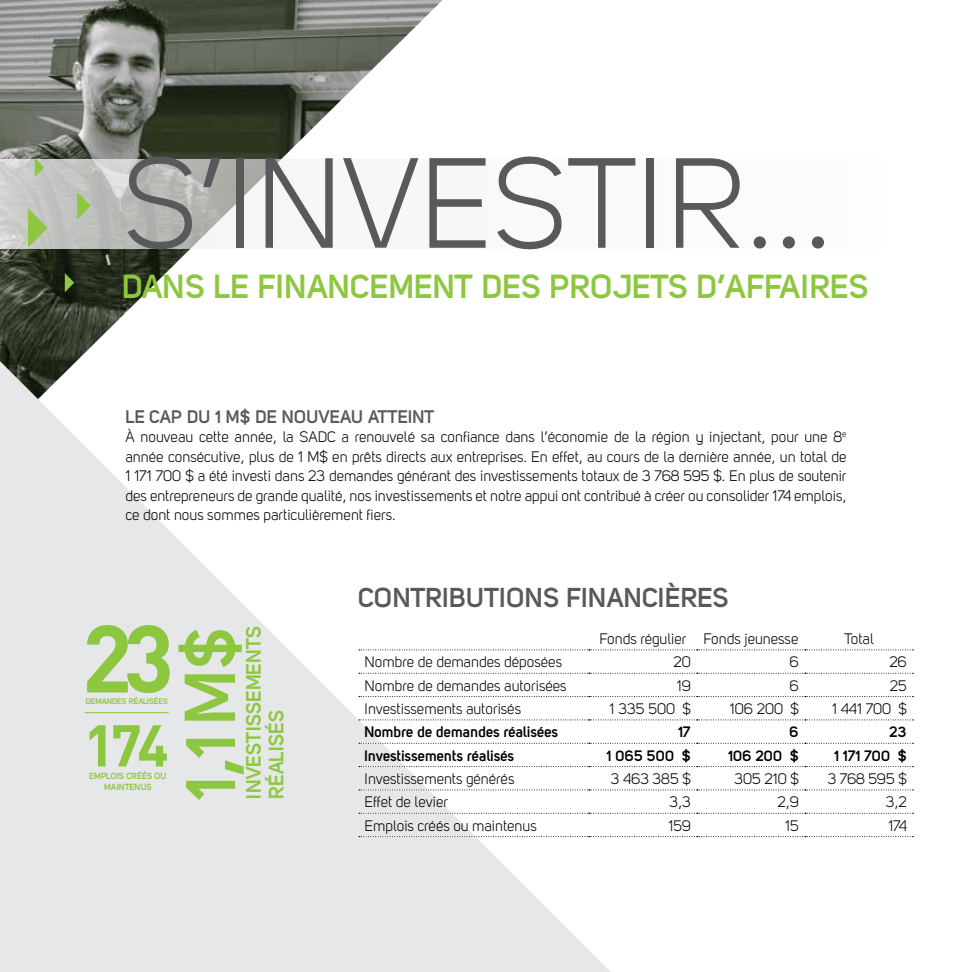
<style>
.page{position:relative;width:972px;height:972px;background:#fff}
.page>*{position:absolute;margin:0;border:0;box-sizing:border-box;transform-origin:0 0}
.t1{font:126.45px "Uni Sans Book";color:#58595b}
.t2{font:93.9px "DIN Bold";color:#8dc63f}
.t3{font:700 71.1px "Uni Sans Semi";color:#8dc63f}
.t4{font:57.9px "DIN Bold";color:#8dc63f}
.t5{font:700 33px "Uni Sans Semi";color:#8dc63f}
.t6{font:700 27px "Uni Sans Semi";color:#58595b}
.t7{font:700 20.55px/22.5px "Uni Sans Semi";color:#8dc63f}
.t8{font:700 18px "Uni Sans Semi";color:#58595b}
.t9{font:15px/19.5px "Uni Sans Book";color:#000;text-align:justify}
.t10{font:700 15px "Uni Sans Semi";color:#000}
.t11{font:700 8.85px/10.5px "Uni Sans Semi";color:#8dc63f;text-align:center}
.t12{font:700 8.1px "Uni Sans Semi";color:#8dc63f}
</style>
<div class="page">
<img style="left:0;top:0;width:443px;height:361px">
<svg style="left:0;top:159px;width:443px;height:90px"></svg>
<svg style="left:0;top:361px;width:611px;height:611px;fill:#e6e7e8"></svg>
<hr style="left:85px;top:712px;width:84px;height:1px;background:#8dc63f">
<svg style="left:359px;top:650px;width:555px;height:1px"></svg>
<svg style="left:359px;top:673px;width:555px;height:1px"></svg>
<svg style="left:359px;top:696px;width:555px;height:1px"></svg>
<svg style="left:359px;top:720px;width:555px;height:1px"></svg>
<svg style="left:359px;top:743px;width:555px;height:1px"></svg>
<svg style="left:359px;top:766px;width:555px;height:1px"></svg>
<svg style="left:359px;top:790px;width:555px;height:1px"></svg>
<svg style="left:359px;top:813px;width:555px;height:1px"></svg>
<svg style="left:359px;top:836px;width:555px;height:1px"></svg>
<svg style="left:28px;top:208px;width:20px;height:39px"></svg>
<svg style="left:77px;top:192px;width:14px;height:27px"></svg>
<svg style="left:65px;top:273px;width:9px;height:19px"></svg>
<svg style="left:35px;top:158px;width:9px;height:19px"></svg>
<h1 class="t1" style="left:122px;top:131px;width:711px">S’INVESTIR...</h1>
<h3 class="t5" style="left:122px;top:266px;width:748px">DANS LE FINANCEMENT DES PROJETS D’AFFAIRES</h3>
<p class="t8" style="left:125px;top:406px;width:311px">LE CAP DU 1 M$ DE NOUVEAU ATTEINT</p>
<p class="t9" style="left:125px;top:427px;width:723px">À nouveau cette année, la SADC a renouvelé sa confiance dans l’économie de la région y injectant, pour une 8<sup>e </sup>année consécutive, plus de 1 M$ en prêts directs aux entreprises. En effet, au cours de la dernière année, un total de 1 171 700 $ a été investi dans 23 demandes générant des investissements totaux de 3 768 595 $. En plus de soutenir des entrepreneurs de grande qualité, nos investissements et notre appui ont contribué à créer ou consolider 174 emplois, ce dont nous sommes particulièrement fiers.</p>
<h2 class="t2" style="left:82px;top:597px;width:94px">23</h2>
<p class="t12" style="left:86px;top:696px;width:84px">DEMANDES RÉALISÉES</p>
<h3 class="t4" style="left:84px;top:708px;width:87px">174</h3>
<p class="t11" style="left:89px;top:771px;width:79px">EMPLOIS CRÉÉS OU<br>MAINTENUS</p>
<h3 class="t3" style="left:167px;top:799px;width:174px;rotate:-90deg">1,1M$</h3>
<h3 class="t7" style="left:242px;top:799px;width:174px;rotate:-90deg">INVESTISSEMENTS<br>RÉALISÉS</h3>
<h3 class="t6" style="left:359px;top:582px;width:372px">CONTRIBUTIONS FINANCIÈRES</h3>
<p class="t9" style="left:599px;top:629px;width:201px">Fonds régulier Fonds jeunesse</p>
<p class="t9" style="left:844px;top:629px;width:31px">Total</p>
<p class="t9" style="left:365px;top:652px;width:199px">Nombre de demandes déposées</p>
<p class="t9" style="left:674px;top:652px;width:19px">20</p>
<p class="t9" style="left:790px;top:652px;width:11px">6</p>
<p class="t9" style="left:889px;top:652px;width:19px">26</p>
<p class="t9" style="left:365px;top:676px;width:204px">Nombre de demandes autorisées</p>
<p class="t9" style="left:677px;top:676px;width:16px">19</p>
<p class="t9" style="left:790px;top:676px;width:11px">6</p>
<p class="t9" style="left:890px;top:676px;width:19px">25</p>
<p class="t9" style="left:365px;top:699px;width:158px">Investissements autorisés</p>
<p class="t9" style="left:610px;top:699px;width:83px">1 335 500 $</p>
<p class="t9" style="left:730px;top:699px;width:71px">106 200 $</p>
<p class="t9" style="left:832px;top:699px;width:76px">1 441 700 $</p>
<p class="t10" style="left:365px;top:723px;width:195px">Nombre de demandes réalisées</p>
<p class="t10" style="left:678px;top:723px;width:14px">17</p>
<p class="t10" style="left:790px;top:723px;width:11px">6</p>
<p class="t10" style="left:890px;top:723px;width:19px">23</p>
<p class="t10" style="left:365px;top:746px;width:151px">Investissements réalisés</p>
<p class="t10" style="left:607px;top:746px;width:86px">1 065 500 $</p>
<p class="t10" style="left:728px;top:746px;width:72px">106 200 $</p>
<p class="t10" style="left:835px;top:746px;width:74px">1 171 700 $</p>
<p class="t9" style="left:365px;top:769px;width:151px">Investissements générés</p>
<p class="t9" style="left:611px;top:769px;width:82px">3 463 385 $</p>
<p class="t9" style="left:735px;top:769px;width:66px">305 210 $</p>
<p class="t9" style="left:828px;top:769px;width:81px">3 768 595 $</p>
<p class="t9" style="left:365px;top:792px;width:85px">Effet de levier</p>
<p class="t9" style="left:670px;top:792px;width:23px">3,3</p>
<p class="t9" style="left:777px;top:792px;width:23px">2,9</p>
<p class="t9" style="left:886px;top:792px;width:22px">3,2</p>
<p class="t9" style="left:365px;top:816px;width:174px">Emplois créés ou maintenus</p>
<p class="t9" style="left:669px;top:816px;width:24px">159</p>
<p class="t9" style="left:785px;top:816px;width:15px">15</p>
<p class="t9" style="left:888px;top:816px;width:20px">174</p>
</div>
